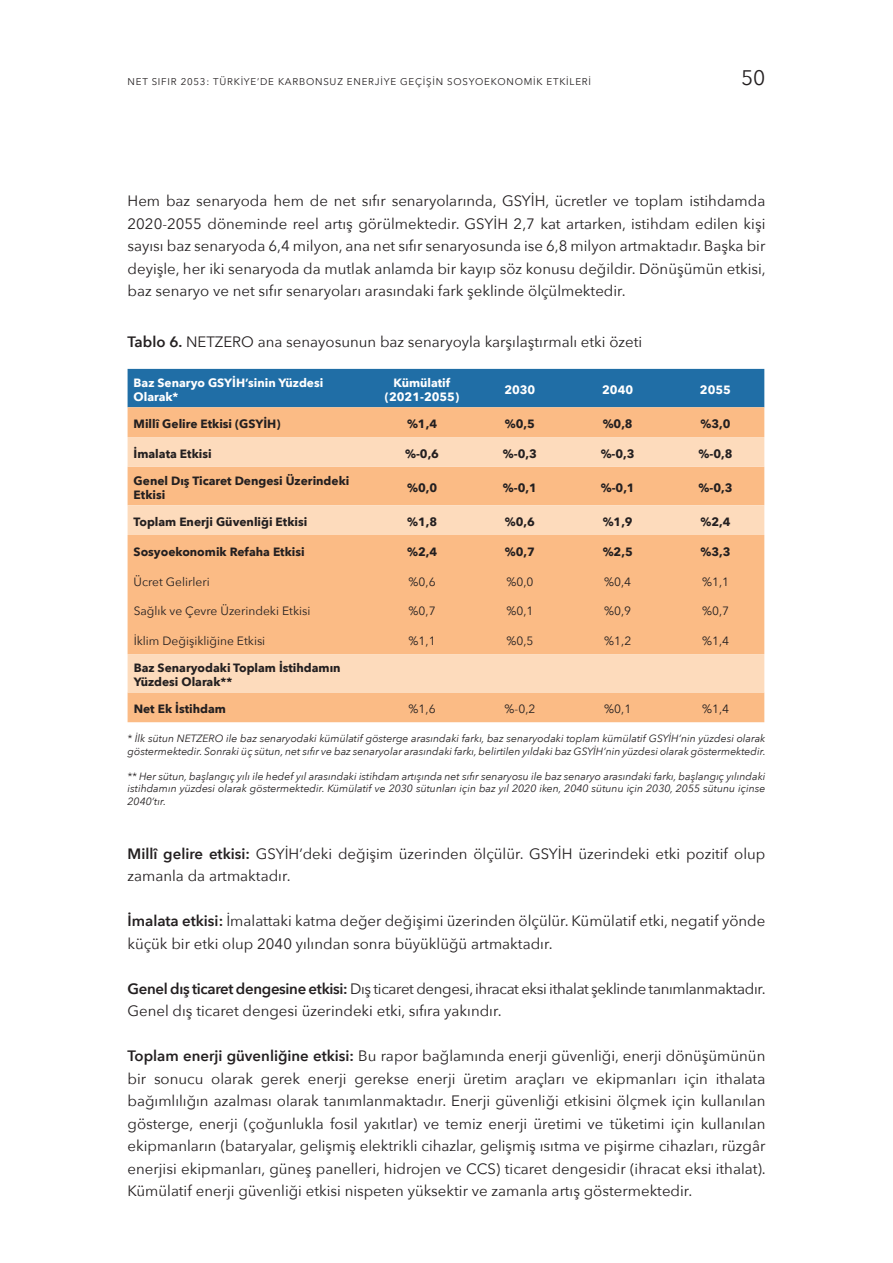
<style>
.page{position:relative;width:893px;height:1263px;background:#fff}
.page>*{position:absolute;margin:0;border:0;box-sizing:border-box;transform-origin:0 0}
.t1{font:21px "Avenir Next";color:#231f20}
.t2{font:15px/22.5px "Avenir Next";color:#231f20;text-align:justify}
.t3{font:15px/22.5px "Avenir Next";letter-spacing:-.02em;color:#231f20}
.t4{font:700 12px/14.4px "Avenir Next";color:#231f20}
.t5{font:12px "Avenir Next";color:#231f20}
.t6{font:700 12px/14.4px "Avenir Next";color:#fff}
.t7{font:italic 10.5px/12.6px "Avenir Next";color:#231f20}
.t8{font:9.75px "Avenir Next";letter-spacing:.08em;color:#231f20}
.s1{font-weight:600}
</style>
<div class="page">
<div style="left:128px;top:369px;width:636px;height:38px;background:#206ea6"></div>
<div style="left:128px;top:407px;width:636px;height:315px;background:#fbbb85"></div>
<svg style="left:128px;top:437px;width:636px;height:255px;fill:#fbbb85"></svg>
<p class="t8" style="left:128px;top:73px;width:465px">NET SIFIR 2053: TÜRKIYE’DE KARBONSUZ ENERJIYE GEÇIŞIN SOSYOEKONOMIK ETKILERI</p>
<h1 class="t1" style="left:741px;top:60px;width:26px">50</h1>
<p class="t2" style="left:128px;top:189px;width:640px">Hem baz senaryoda hem de net sıfır senaryolarında, GSYİH, ücretler ve toplam istihdamda 2020-2055 döneminde reel artış görülmektedir. GSYİH 2,7 kat artarken, istihdam edilen kişi sayısı baz senaryoda 6,4 milyon, ana net sıfır senaryosunda ise 6,8 milyon artmaktadır. Başka bir deyişle, her iki senaryoda da mutlak anlamda bir kayıp söz konusu değildir. Dönüşümün etkisi, baz senaryo ve net sıfır senaryoları arasındaki fark şeklinde ölçülmektedir.</p>
<p class="t2" style="left:128px;top:330px;width:516px"><span class="s1">Tablo 6.</span> NETZERO ana senayosunun baz senaryoyla karşılaştırmalı etki özeti</p>
<p class="t6" style="left:134px;top:375px;width:191px">Baz Senaryo GSYİH’sinin Yüzdesi<br>Olarak*</p>
<p class="t6" style="left:385px;top:375px;width:76px;text-align:center">Kümülatif (2021-2055)</p>
<p class="t6" style="left:504px;top:382px;width:33px">2030</p>
<p class="t6" style="left:602px;top:382px;width:33px">2040</p>
<p class="t6" style="left:700px;top:382px;width:33px">2055</p>
<p class="t4" style="left:134px;top:417px;width:148px">Millî Gelire Etkisi (GSYİH)</p>
<p class="t4" style="left:407px;top:417px;width:32px">%1,4</p>
<p class="t4" style="left:505px;top:417px;width:32px">%0,5</p>
<p class="t4" style="left:603px;top:417px;width:32px">%0,8</p>
<p class="t4" style="left:700px;top:417px;width:32px">%3,0</p>
<p class="t4" style="left:134px;top:446px;width:79px">İmalata Etkisi</p>
<p class="t4" style="left:405px;top:446px;width:35px">%-0,6</p>
<p class="t4" style="left:503px;top:446px;width:35px">%-0,3</p>
<p class="t4" style="left:601px;top:446px;width:35px">%-0,3</p>
<p class="t4" style="left:698px;top:446px;width:35px">%-0,8</p>
<p class="t4" style="left:134px;top:473px;width:217px">Genel Dış Ticaret Dengesi Üzerindeki<br>Etkisi</p>
<p class="t4" style="left:407px;top:480px;width:32px">%0,0</p>
<p class="t4" style="left:503px;top:480px;width:35px">%-0,1</p>
<p class="t4" style="left:601px;top:480px;width:35px">%-0,1</p>
<p class="t4" style="left:698px;top:480px;width:35px">%-0,3</p>
<p class="t4" style="left:134px;top:514px;width:175px">Toplam Enerji Güvenliği Etkisi</p>
<p class="t4" style="left:407px;top:514px;width:32px">%1,8</p>
<p class="t4" style="left:505px;top:514px;width:32px">%0,6</p>
<p class="t4" style="left:603px;top:514px;width:32px">%1,9</p>
<p class="t4" style="left:700px;top:514px;width:32px">%2,4</p>
<p class="t4" style="left:134px;top:544px;width:173px">Sosyoekonomik Refaha Etkisi</p>
<p class="t4" style="left:407px;top:544px;width:32px">%2,4</p>
<p class="t4" style="left:505px;top:544px;width:32px">%0,7</p>
<p class="t4" style="left:603px;top:544px;width:32px">%2,5</p>
<p class="t4" style="left:700px;top:544px;width:32px">%3,3</p>
<p class="t5" style="left:134px;top:571px;width:78px">Ücret Gelirleri</p>
<p class="t5" style="left:409px;top:571px;width:29px">%0,6</p>
<p class="t5" style="left:506px;top:571px;width:29px">%0,0</p>
<p class="t5" style="left:604px;top:571px;width:29px">%0,4</p>
<p class="t5" style="left:702px;top:571px;width:29px">%1,1</p>
<p class="t5" style="left:134px;top:601px;width:178px">Sağlık ve Çevre Üzerindeki Etkisi</p>
<p class="t5" style="left:409px;top:601px;width:29px">%0,7</p>
<p class="t5" style="left:506px;top:601px;width:29px">%0,1</p>
<p class="t5" style="left:604px;top:601px;width:29px">%0,9</p>
<p class="t5" style="left:702px;top:601px;width:29px">%0,7</p>
<p class="t5" style="left:134px;top:631px;width:133px">İklim Değişikliğine Etkisi</p>
<p class="t5" style="left:409px;top:631px;width:29px">%1,1</p>
<p class="t5" style="left:506px;top:631px;width:29px">%0,5</p>
<p class="t5" style="left:604px;top:631px;width:29px">%1,2</p>
<p class="t5" style="left:702px;top:631px;width:29px">%1,4</p>
<p class="t4" style="left:134px;top:660px;width:208px">Baz Senaryodaki Toplam İstihdamın<br>Yüzdesi Olarak**</p>
<p class="t4" style="left:134px;top:702px;width:94px">Net Ek İstihdam</p>
<p class="t5" style="left:409px;top:699px;width:29px">%1,6</p>
<p class="t5" style="left:504px;top:699px;width:32px">%-0,2</p>
<p class="t5" style="left:604px;top:699px;width:29px">%0,1</p>
<p class="t5" style="left:702px;top:699px;width:29px">%1,4</p>
<p class="t7" style="left:128px;top:731px;width:640px">* İlk sütun NETZERO ile baz senaryodaki kümülatif gösterge arasındaki farkı, baz senaryodaki toplam kümülatif GSYİH’nin yüzdesi olarak göstermektedir. Sonraki üç sütun, net sıfır ve baz senaryolar arasındaki farkı, belirtilen yıldaki baz GSYİH’nin yüzdesi olarak göstermektedir.</p>
<p class="t7" style="left:128px;top:769px;width:639px;text-align:justify">** Her sütun, başlangıç yılı ile hedef yıl arasındaki istihdam artışında net sıfır senaryosu ile baz senaryo arasındaki farkı, başlangıç yılındaki istihdamın yüzdesi olarak göstermektedir. Kümülatif ve 2030 sütunları için baz yıl 2020 iken, 2040 sütunu için 2030, 2055 sütunu içinse 2040’tır.</p>
<p class="t2" style="left:128px;top:842px;width:639px"><span class="s1">Millî gelire etkisi:</span> GSYİH’deki değişim üzerinden ölçülür. GSYİH üzerindeki etki pozitif olup zamanla da artmaktadır.</p>
<p class="t2" style="left:128px;top:909px;width:639px"><span class="s1">İmalata etkisi:</span> İmalattaki katma değer değişimi üzerinden ölçülür. Kümülatif etki, negatif yönde küçük bir etki olup 2040 yılından sonra büyüklüğü artmaktadır.</p>
<p class="t3" style="left:128px;top:977px;width:640px"><span class="s1">Genel dış ticaret dengesine etkisi:</span> Dış ticaret dengesi, ihracat eksi ithalat şeklinde tanımlanmaktadır.<br>Genel dış ticaret dengesi üzerindeki etki, sıfıra yakındır.</p>
<p class="t2" style="left:128px;top:1044px;width:640px"><span class="s1">Toplam enerji güvenliğine etkisi:</span> Bu rapor bağlamında enerji güvenliği, enerji dönüşümünün bir sonucu olarak gerek enerji gerekse enerji üretim araçları ve ekipmanları için ithalata bağımlılığın azalması olarak tanımlanmaktadır. Enerji güvenliği etkisini ölçmek için kullanılan gösterge, enerji (çoğunlukla fosil yakıtlar) ve temiz enerji üretimi ve tüketimi için kullanılan ekipmanların (bataryalar, gelişmiş elektrikli cihazlar, gelişmiş ısıtma ve pişirme cihazları, rüzgâr enerjisi ekipmanları, güneş panelleri, hidrojen ve CCS) ticaret dengesidir (ihracat eksi ithalat).<br>Kümülatif enerji güvenliği etkisi nispeten yüksektir ve zamanla artış göstermektedir.</p>
</div>
